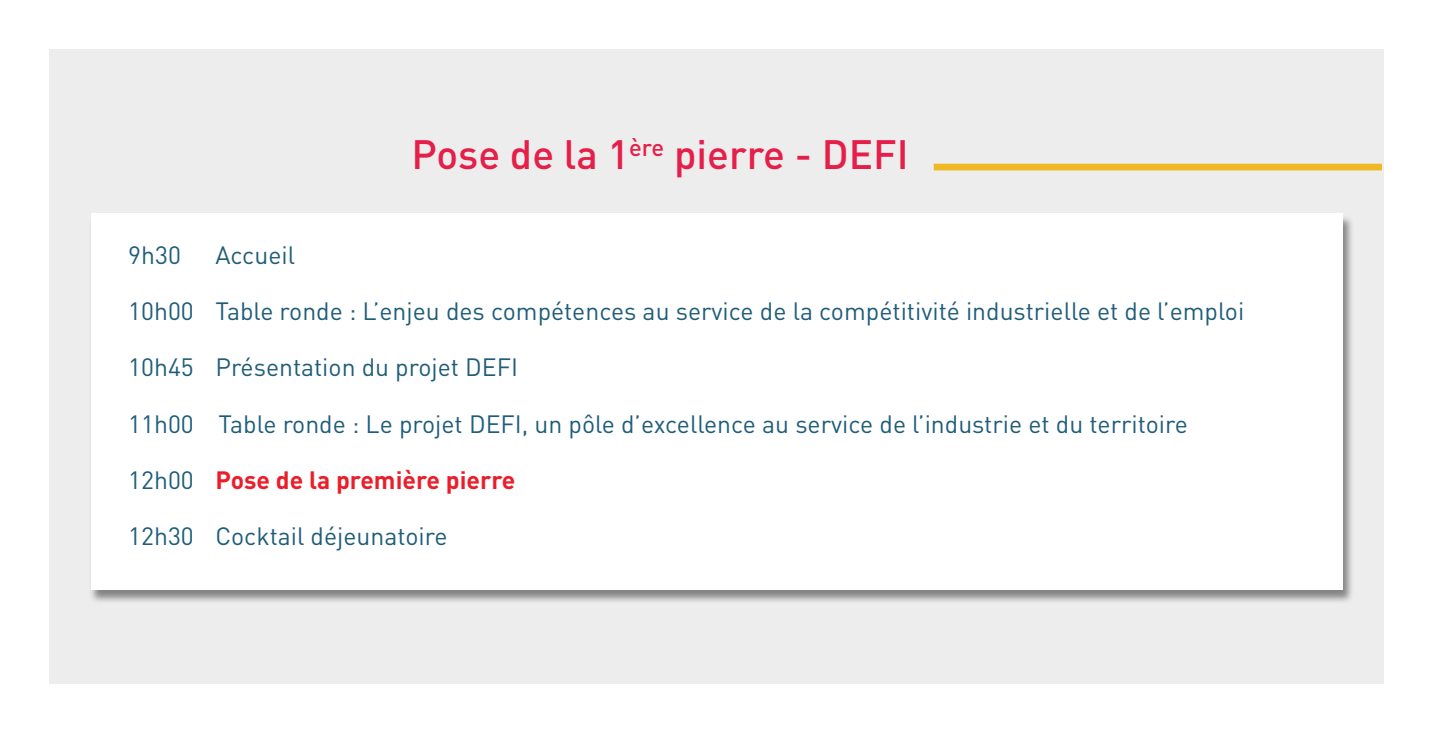
<style>
.page{position:relative;width:1434px;height:733px;background:#fff}
.page>*{position:absolute;margin:0;border:0;box-sizing:border-box;transform-origin:0 0}
.t1{font:500 40.5px "DIN Pro";color:#e51f49}
.t2{font:24.75px "DIN Pro";color:#1f5d79}
.t3{font:700 24.75px "DIN Pro";color:#ec1d29}
.s1{font-weight:400;color:#1f5d79}
</style>
<div class="page">
<div style="left:49px;top:49px;width:1335px;height:634px;background:#ecedec"></div>
<div style="left:89px;top:214px;width:1265px;height:390px;background:#231f20;opacity:.51"></div>
<div style="left:91px;top:213px;width:1251px;height:376px;background:#fff"></div>
<div style="left:934px;top:164px;width:447px;height:6px;background:#eeb924"></div>
<p class="t1" style="left:411px;top:127px;width:499px">Pose de la 1<sup>ère</sup> pierre - DEFI</p>
<p class="t2" style="left:128px;top:238px;width:54px">9h30</p>
<p class="t2" style="left:215px;top:238px;width:81px">Accueil</p>
<p class="t2" style="left:128px;top:294px;width:1117px">10h00 Table ronde : L’enjeu des compétences au service de la compétitivité industrielle et de l’emploi</p>
<p class="t2" style="left:128px;top:350px;width:391px">10h45 Présentation du projet DEFI</p>
<p class="t2" style="left:128px;top:406px;width:1061px">11h00 Table ronde : Le projet DEFI, un pôle d’excellence au service de l’industrie et du territoire</p>
<p class="t3" style="left:128px;top:463px;width:389px"><span class="s1">12h00</span> Pose de la première pierre</p>
<p class="t2" style="left:128px;top:519px;width:321px">12h30 Cocktail déjeunatoire</p>
</div>
